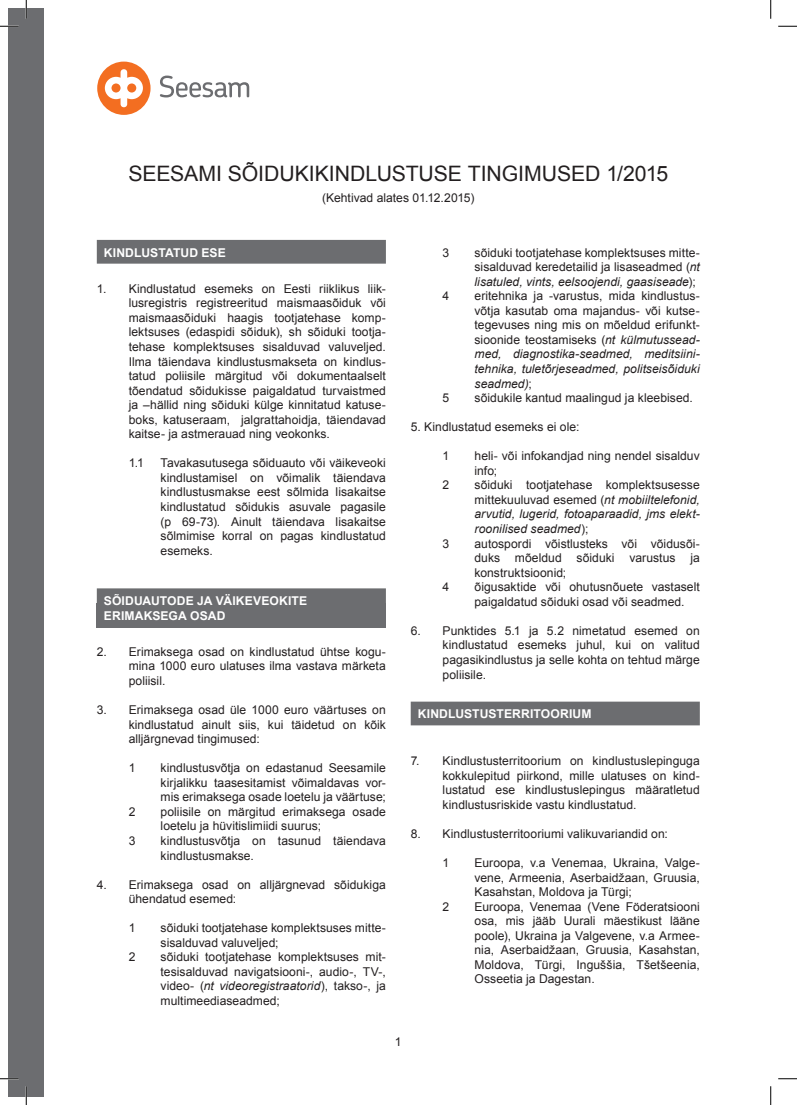
<style>
.page{position:relative;width:797px;height:1105px;background:#fff}
.page>*{position:absolute;margin:0;border:0;box-sizing:border-box;transform-origin:0 0}
.t1{font:21.25px "Arial";letter-spacing:-.005em;color:#231f20}
.t2{font:12.12px/14.5px "Arial";letter-spacing:.005em;color:#231f20;text-align:justify}
.t3{font:italic 12.12px/14.5px "Arial";letter-spacing:.005em;color:#231f20;text-align:justify}
.t4{font:700 12.12px "Arial";letter-spacing:.01em;color:#fff}
.s1{font-style:italic}
.s2{font-style:normal}
</style>
<div class="page">
<div style="left:9px;top:9px;width:35px;height:1087px;background:#6c6d70"></div>
<svg style="left:160px;top:76px;width:89px;height:21px"></svg>
<div style="left:97px;top:62px;width:53px;height:53px;background:#f36e21;border-radius:50%"></div>
<svg style="left:105px;top:68px;width:38px;height:40px"></svg>
<div style="left:127px;top:83px;width:9px;height:10px;background:#f36e21;border-radius:50%"></div>
<svg style="left:111px;top:83px;width:10px;height:10px"></svg>
<div style="left:97px;top:603px;width:289px;height:24px;background:#6c6d70"></div>
<div style="left:97px;top:240px;width:289px;height:24px;background:#6c6d70"></div>
<div style="left:97px;top:588px;width:289px;height:24px;background:#6c6d70"></div>
<div style="left:411px;top:702px;width:288px;height:23px;background:#6c6d70"></div>
<svg style="left:0;top:25px;width:19px;height:2px"></svg>
<svg style="left:778px;top:25px;width:19px;height:2px"></svg>
<svg style="left:0;top:1078px;width:19px;height:1px"></svg>
<svg style="left:778px;top:1078px;width:19px;height:1px"></svg>
<svg style="left:25px;top:0;width:2px;height:19px"></svg>
<svg style="left:25px;top:1086px;width:2px;height:19px"></svg>
<svg style="left:770px;top:0;width:1px;height:19px"></svg>
<svg style="left:770px;top:1086px;width:1px;height:19px"></svg>
<h1 class="t1" style="left:128px;top:159px;width:541px">SEESAMI SÕIDUKIKINDLUSTUSE TINGIMUSED 1/2015</h1>
<p class="t2" style="left:322px;top:191px;width:154px">(Kehtivad alates 01.12.2015)</p>
<p class="t4" style="left:104px;top:244px;width:123px">KINDLUSTATUD ESE</p>
<p class="t2" style="left:129px;top:281px;width:259px;text-indent:-32px">1. Kindlustatud esemeks on Eesti riiklikus liik&shy;lusregistris registreeritud maismaasõiduk või maismaasõiduki haagis tootjatehase komp&shy;lektsuses (edaspidi sõiduk), sh sõiduki tootja&shy;tehase komplektsuses sisalduvad valuveljed.<br>Ilma täiendava kindlustusmakseta on kindlus&shy;tatud poliisile märgitud või dokumentaalselt tõendatud sõidukisse paigaldatud turvaistmed ja –hällid ning sõiduki külge kinnitatud katuse&shy;boks, katuseraam, jalgrattahoidja, täiendavad kaitse- ja astmerauad ning veokonks.</p>
<p class="t2" style="left:129px;top:456px;width:17px">1.1</p>
<p class="t2" style="left:161px;top:456px;width:227px">Tavakasutusega sõiduauto või väikeveoki kindlustamisel on võimalik täiendava kindlustusmakse eest sõlmida lisakaitse kindlustatud sõidukis asuvale pagasile (p 69-73). Ainult täiendava lisakaitse sõlmimise korral on pagas kindlustatud esemeks.</p>
<p class="t4" style="left:104px;top:593px;width:27px">SÕIDUAUT</p>
<p class="t4" style="left:167px;top:593px;width:120px">ODE JA VÄIKEVEOKITE</p>
<p class="t4" style="left:104px;top:607px;width:41px">ERIMAKSE</p>
<p class="t4" style="left:169px;top:607px;width:41px">GA OSAD</p>
<p class="t2" style="left:129px;top:644px;width:259px;text-indent:-32px">2. Erimaksega osad on kindlustatud ühtse kogu&shy;mina 1000 euro ulatuses ilma vastava märketa poliisil.</p>
<p class="t2" style="left:129px;top:703px;width:259px;text-indent:-32px">3. Erimaksega osad üle 1000 euro väärtuses on kindlustatud ainult siis, kui täidetud on kõik alljärgnevad tingimused:</p>
<p class="t2" style="left:129px;top:761px;width:8px">1</p>
<p class="t2" style="left:161px;top:761px;width:227px">kindlustusvõtja on edastanud Seesamile kirjalikku taasesitamist võimaldavas vor&shy;mis erimaksega osade loetelu ja väärtuse;</p>
<p class="t2" style="left:129px;top:804px;width:8px">2</p>
<p class="t2" style="left:161px;top:804px;width:227px">poliisile on märgitud erimaksega osade loetelu ja hüvitislimiidi suurus;</p>
<p class="t2" style="left:129px;top:833px;width:8px">3</p>
<p class="t2" style="left:161px;top:833px;width:227px">kindlustusvõtja on tasunud täiendava kindlustusmakse.</p>
<p class="t2" style="left:129px;top:877px;width:259px;text-indent:-32px">4. Erimaksega osad on alljärgnevad sõidukiga ühendatud esemed:</p>
<p class="t2" style="left:129px;top:921px;width:8px">1</p>
<p class="t2" style="left:161px;top:921px;width:227px">sõiduki tootjatehase komplektsuses mitte&shy;sisalduvad valuveljed;</p>
<p class="t2" style="left:129px;top:950px;width:8px">2</p>
<p class="t2" style="left:161px;top:950px;width:227px">sõiduki tootjatehase komplektsuses mit&shy;tesisalduvad navigatsiooni-, audio-, TV-, video- (<span class="s1">nt videoregistraatorid</span>), takso-, ja multimeediaseadmed;</p>
<p class="t2" style="left:442px;top:245px;width:8px">3</p>
<p class="t2" style="left:474px;top:245px;width:227px">sõiduki tootjatehase komplektsuses mitte&shy;sisalduvad keredetailid ja lisaseadmed (<span class="s1">nt lisatuled, vints, eelsoojendi, gaasiseade</span>);</p>
<p class="t2" style="left:442px;top:289px;width:8px">4</p>
<p class="t2" style="left:474px;top:289px;width:227px">eritehnika ja -varustus, mida kindlustus&shy;võtja kasutab oma majandus- või kutse&shy;tegevuses ning mis on mõeldud erifunkt&shy;sioonide teostamiseks (<span class="s1">nt külmutussead&shy;med, diagnostika-seadmed, meditsiini&shy;tehnika, tuletõrjeseadmed, politseisõiduki seadmed)</span>;</p>
<p class="t2" style="left:442px;top:391px;width:8px">5</p>
<p class="t2" style="left:474px;top:391px;width:220px">sõidukile kantud maalingud ja kleebised.</p>
<p class="t2" style="left:411px;top:420px;width:170px">5. Kindlustatud esemeks ei ole:</p>
<p class="t2" style="left:442px;top:449px;width:8px">1</p>
<p class="t2" style="left:474px;top:449px;width:227px">heli- või infokandjad ning nendel sisalduv info;</p>
<p class="t2" style="left:442px;top:478px;width:8px">2</p>
<p class="t3" style="left:474px;top:478px;width:227px"><span class="s2">sõiduki tootjatehase komplektsusesse mittekuuluvad esemed (</span>nt mobiiltelefonid, arvutid, lugerid, fotoaparaadid, jms elekt&shy;roonilised seadmed<span class="s2">);</span></p>
<p class="t2" style="left:442px;top:536px;width:8px">3</p>
<p class="t2" style="left:474px;top:536px;width:227px">autospordi võistlusteks või võidusõi&shy;duks mõeldud sõiduki varustus ja konstruktsioonid;</p>
<p class="t2" style="left:442px;top:580px;width:8px">4</p>
<p class="t2" style="left:474px;top:580px;width:227px">õigusaktide või ohutusnõuete vastaselt paigaldatud sõiduki osad või seadmed.</p>
<p class="t2" style="left:442px;top:623px;width:259px;text-indent:-32px">6. Punktides 5.1 ja 5.2 nimetatud esemed on kindlustatud esemeks juhul, kui on valitud pagasikindlustus ja selle kohta on tehtud märge poliisile.</p>
<p class="t4" style="left:418px;top:706px;width:134px">KINDLUSTUSTERRITOOR</p>
<p class="t4" style="left:569px;top:706px;width:22px">IUM</p>
<p class="t2" style="left:442px;top:754px;width:259px;text-indent:-32px">7. Kindlustusterritoorium on kindlustuslepinguga kokkulepitud piirkond, mille ulatuses on kind&shy;lustatud ese kindlustuslepingus määratletud kindlustusriskide vastu kindlustatud.</p>
<p class="t2" style="left:411px;top:826px;width:259px">8. Kindlustusterritooriumi valikuvariandid on:</p>
<p class="t2" style="left:442px;top:856px;width:8px">1</p>
<p class="t2" style="left:474px;top:856px;width:227px">Euroopa, v.a Venemaa, Ukraina, Valge&shy;vene, Armeenia, Aserbaidžaan, Gruusia, Kasahstan, Moldova ja Türgi;</p>
<p class="t2" style="left:442px;top:899px;width:8px">2</p>
<p class="t2" style="left:474px;top:899px;width:227px">Euroopa, Venemaa (Vene Föderatsiooni osa, mis jääb Uurali mäestikust lääne poole), Ukraina ja Valgevene, v.a Armee&shy;nia, Aserbaidžaan, Gruusia, Kasahstan, Moldova, Türgi, Inguššia, Tšetšeenia, Osseetia ja Dagestan.</p>
<p class="t2" style="left:395px;top:1034px;width:8px">1</p>
</div>
